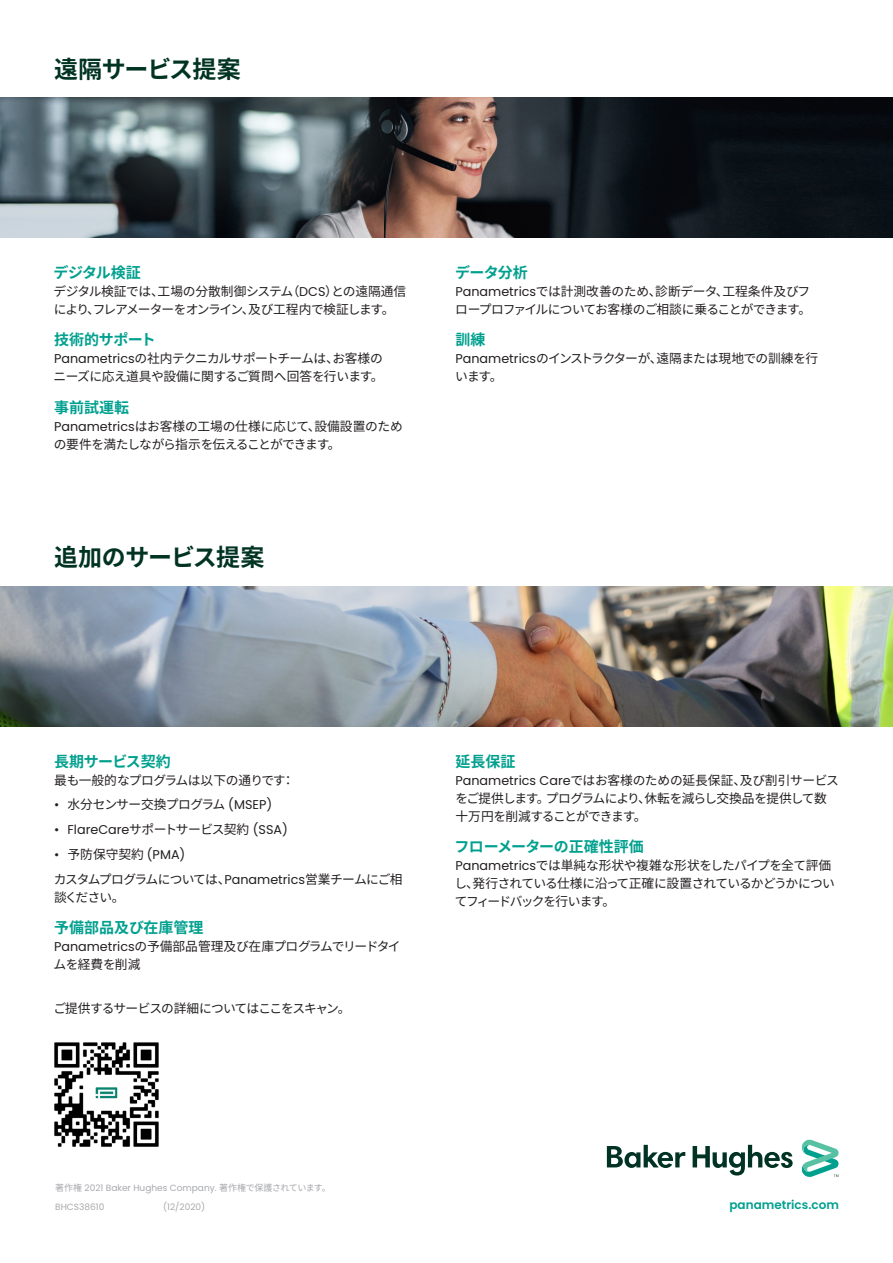
<style>
.page{position:relative;width:893px;height:1263px;background:#fff}
.page>*{position:absolute;margin:0;border:0;box-sizing:border-box;transform-origin:0 0}
.t1{font:700 24px "Noto Sans CJ Kjp";letter-spacing:-.015em;color:#003323}
.t2{font:700 15px "Noto Sans CJ Kjp";color:#00a08f}
.t3{font:700 15px "Noto Sans CJ Kjp";letter-spacing:-.02em;color:#00a08f}
.t4{font:12.75px/18px "Noto Sans CJ Kjp";letter-spacing:-.04em;color:#231f20}
.t5{font:12.75px/18px "Noto Sans CJ Kjp";letter-spacing:-.07em;color:#231f20}
.t6{font:12.75px "Poppins";color:#231f20}
.t7{font:12.75px "Noto Sans CJ Kjp";letter-spacing:-.065em;color:#231f20}
.t8{font:600 12px "Poppins";color:#00a08f}
._6pt-legal_footnote{font:9px "Poppins";color:#a8a9ad}
.s1{font-family:"Poppins"}
.s2{font-family:"Noto Sans CJ Kjp"}
</style>
<div class="page">
<svg style="left:607px;top:1139px;width:232px;height:38px"></svg>
<img style="left:0;top:97px;width:893px;height:141px">
<img style="left:0;top:586px;width:893px;height:140px">
<img style="left:54px;top:1042px;width:105px;height:105px">
<p class="t1" style="left:54px;top:55px;width:188px">遠隔サービス提案</p>
<p class="t2" style="left:54px;top:264px;width:89px">デジタル検証</p>
<p class="t4" style="left:54px;top:282px;width:354px">デジタル検証では、工場の分散制御システム（<span class="s1">DCS</span>）との遠隔通信により、フレアメーターをオンライン、及び工程内で検証します。</p>
<p class="t3" style="left:54px;top:331px;width:103px">技術的サポート</p>
<p class="t4" style="left:54px;top:350px;width:332px"><span class="s1">Panametrics</span>の社内テクニカルサポートチームは、お客様のニーズに応え道具や設備に関するご質問へ回答を行います。</p>
<p class="t2" style="left:54px;top:399px;width:76px">事前試運転</p>
<p class="t4" style="left:54px;top:417px;width:350px"><span class="s1">Panametrics</span>はお客様の工場の仕様に応じて、設備設置のための要件を満たしながら指示を伝えることができます。</p>
<p class="t1" style="left:54px;top:544px;width:212px">追加のサービス提案</p>
<p class="t2" style="left:455px;top:264px;width:74px">データ分析</p>
<p class="t4" style="left:455px;top:282px;width:357px"><span class="s1">Panametrics</span>では計測改善のため、診断データ、工程条件及びフロープロファイルについてお客様のご相談に乗ることができます。</p>
<p class="t2" style="left:455px;top:331px;width:31px">訓練</p>
<p class="t4" style="left:455px;top:350px;width:364px"><span class="s1">Panametrics</span>のインストラクターが、遠隔または現地での訓練を行います。</p>
<p class="t2" style="left:54px;top:752px;width:118px">長期サービス契約</p>
<p class="t4" style="left:54px;top:771px;width:242px">最も一般的なプログラムは以下の通りです：</p>
<p class="t4" style="left:54px;top:796px;width:220px"><span class="s1">•</span> 水分センサー交換プログラム <span class="s1">(MSEP)</span></p>
<p class="t6" style="left:54px;top:822px;width:235px">• FlareCare<span class="s2">サポートサービス契約</span> (SSA)</p>
<p class="t6" style="left:54px;top:847px;width:133px">• <span class="s2">予防保守契約</span> (PMA)</p>
<p class="t5" style="left:54px;top:870px;width:350px">カスタムプログラムについては、<span class="s1">Panametrics</span>営業チームにご相談ください。</p>
<p class="t2" style="left:54px;top:919px;width:151px">予備部品及び在庫管理</p>
<p class="t4" style="left:54px;top:938px;width:349px"><span class="s1">Panametrics</span>の予備部品管理及び在庫プログラムでリードタイムを経費を削減</p>
<p class="t7" style="left:53px;top:1001px;width:299px">ご提供するサービスの詳細についてはここをスキャン。</p>
<p class="t2" style="left:455px;top:752px;width:61px">延長保証</p>
<p class="t4" style="left:455px;top:771px;width:385px"><span class="s1">Panametrics Care</span>ではお客様のための延長保証、及び割引サービスをご提供します。プログラムにより、休転を減らし交換品を提供して数十万円を削減することができます。</p>
<p class="t2" style="left:455px;top:838px;width:191px">フローメーターの正確性評価</p>
<p class="t4" style="left:454px;top:857px;width:382px"><span class="s1">Panametrics</span>では単純な形状や複雑な形状をしたパイプを全て評価し、発行されている仕様に沿って正確に設置されているかどうかについてフィードバックを行います。</p>
<p class="_6pt-legal_footnote" style="left:55px;top:1182px;width:277px"><span class="s2">著作権</span> 2021 Baker Hughes Company. <span class="s2">著作権で保護されています。</span></p>
<p class="_6pt-legal_footnote" style="left:55px;top:1201px;width:51px">BHCS38610</p>
<p class="_6pt-legal_footnote" style="left:163px;top:1201px;width:44px">(12/2020)</p>
<p class="t8" style="left:729px;top:1198px;width:111px">panametrics.com</p>
</div>
